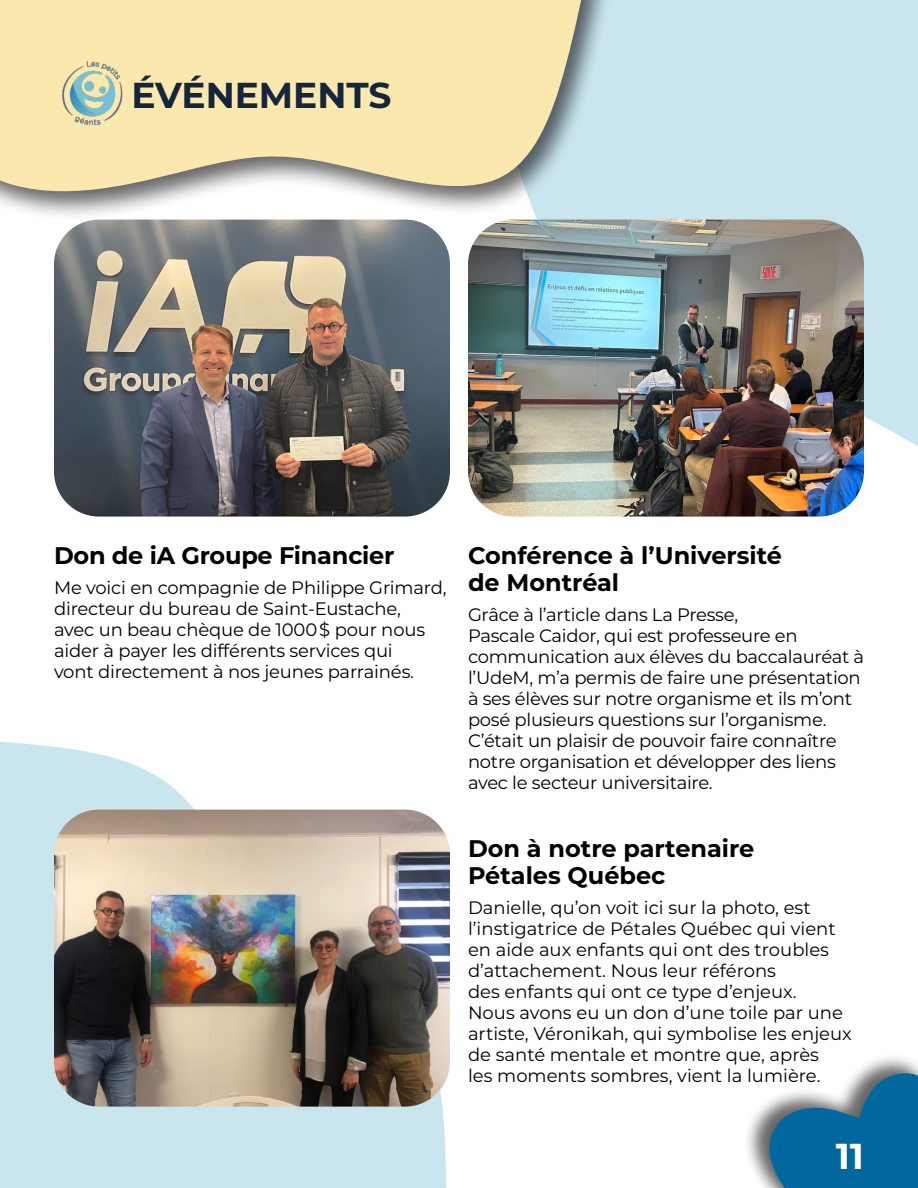
<style>
.page{position:relative;width:918px;height:1188px;background:#fff}
.page>*{position:absolute;margin:0;border:0;box-sizing:border-box;transform-origin:0 0}
.t1{font:700 36px "Montserrat";color:#15253b}
.t2{font:700 36px "Montserrat";color:#fff}
.t3{font:700 24px/27px "Montserrat";color:#000}
.t4{font:18px/21px "Montserrat";letter-spacing:-.01em;color:#000}
</style>
<div class="page">
<div style="left:617px;top:0;width:301px;height:446px;background:#c9e6ef"></div>
<svg style="left:0;top:742px;width:446px;height:446px;fill:#c9e6ef"></svg>
<img style="left:54px;top:222px;width:396px;height:295px">
<img style="left:54px;top:810px;width:396px;height:297px">
<img style="left:468px;top:220px;width:396px;height:297px">
<div style="left:0;top:0;width:617px;height:222px;background:#000;opacity:.6"></div>
<svg style="left:0;top:0;width:601px;height:202px;background:#ebdfb2"></svg>
<div style="left:743px;top:1053px;width:175px;height:135px;background:#000;opacity:.6"></div>
<svg style="left:757px;top:1066px;width:161px;height:122px"></svg>
<img style="left:54px;top:54px;width:77px;height:77px">
<h1 class="t1" style="left:131px;top:69px;width:262px">ÉVÉNEMENTS</h1>
<h2 class="t3" style="left:54px;top:540px;width:342px">Don de iA Groupe Financier</h2>
<p class="t4" style="left:54px;top:576px;width:394px">Me voici en compagnie de Philippe Grimard, directeur du bureau de Saint-Eustache,<br>avec un beau chèque de 1000 $ pour nous aider à payer les différents services qui<br>vont directement à nos jeunes parrainés.</p>
<h2 class="t3" style="left:468px;top:540px;width:316px">Conférence à l’Université de Montréal</h2>
<p class="t4" style="left:468px;top:603px;width:397px">Grâce à l’article dans La Presse,<br>Pascale Caidor, qui est professeure en communication aux élèves du baccalauréat à l’UdeM, m’a permis de faire une présentation à ses élèves sur notre organisme et ils m’ont posé plusieurs questions sur l’organisme.<br>C’était un plaisir de pouvoir faire connaître notre organisation et développer des liens avec le secteur universitaire.</p>
<h2 class="t3" style="left:468px;top:834px;width:288px">Don à notre partenaire<br>Pétales Québec</h2>
<p class="t4" style="left:468px;top:897px;width:385px">Danielle, qu’on voit ici sur la photo, est l’instigatrice de Pétales Québec qui vient en aide aux enfants qui ont des troubles d’attachement. Nous leur référons<br>des enfants qui ont ce type d’enjeux.<br>Nous avons eu un don d’une toile par une artiste, Véronikah, qui symbolise les enjeux de santé mentale et montre que, après<br>les moments sombres, vient la lumière.</p>
<h1 class="t2" style="left:836px;top:1130px;width:30px">11</h1>
</div>
